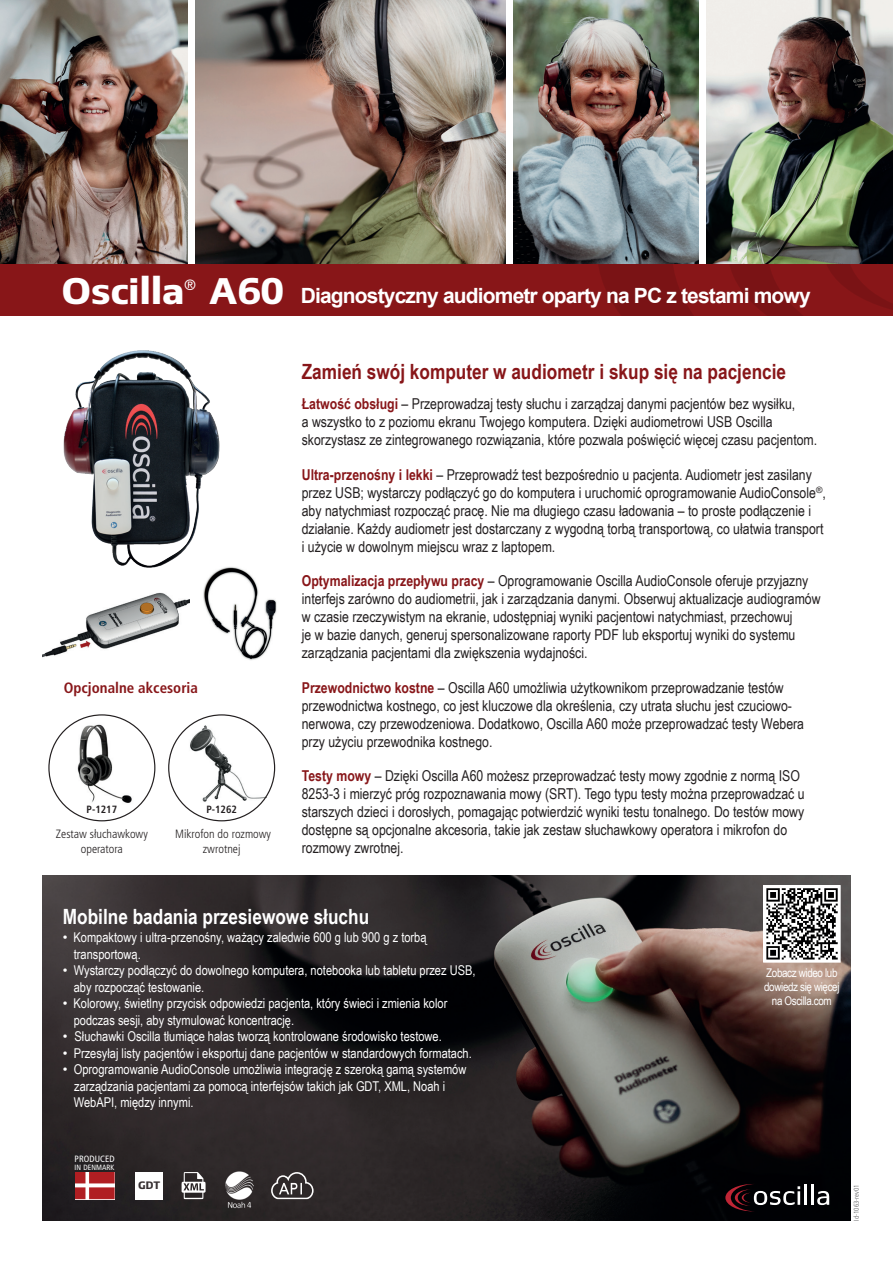
<style>
.page{position:relative;width:893px;height:1263px;background:#fff}
.page>*{position:absolute;margin:0;border:0;box-sizing:border-box;transform-origin:0 0}
.t1{font:700 36px "Olic";color:#fff}
.t2{font:700 21px "Arial Narrow";color:#881619}
.t3{font:700 21px "Arial";letter-spacing:-.04em;color:#fff}
.t4{font:700 21px "Arial Narrow";color:#fff}
.t5{font:15px/18px "Arial Narrow";color:#231f20}
.t6{font:700 condensed 15px "Frutiger LT Std";color:#88171a}
.t7{font:condensed 15px "Frutiger LT Std";color:#fff}
.t8{font:13.5px/16.5px "Arial Narrow";color:#fff}
.t9{font:300 condensed 12px/14.4px "Frutiger LT Std";color:#231f20;text-align:center}
.t10{font:12px/14.4px "Arial Narrow";letter-spacing:-.03em;color:#fff;text-align:center}
.t11{font:700 condensed 10.5px "Frutiger LT Std";color:#231f20}
.t12{font:700 10.5px "Olic";color:#373032}
.t13{font:condensed 9.15px "Frutiger LT Std";letter-spacing:.01em;color:#fff}
.t14{font:condensed 7.65px "Frutiger LT Std";letter-spacing:.01em;color:#fff}
.t15{font:300 condensed 7.05px "Frutiger LT Std";color:#57585a}
.s1{font-family:"Olic";font-size:36px}
.s2{font-weight:700;color:#881619}
.s3{font-weight:700;color:#88171a}
.s4{font-family:"Arial"}
</style>
<div class="page">
<img style="left:706px;top:0;width:187px;height:265px">
<img style="left:0;top:0;width:188px;height:265px">
<img style="left:512px;top:0;width:187px;height:265px">
<img style="left:194px;top:0;width:312px;height:265px">
<img style="left:43px;top:875px;width:807px;height:345px">
<img style="left:63px;top:350px;width:157px;height:218px">
<img style="left:43px;top:592px;width:146px;height:65px">
<img style="left:200px;top:566px;width:77px;height:94px">
<img style="left:186px;top:722px;width:80px;height:80px">
<img style="left:55px;top:720px;width:92px;height:90px">
<svg style="left:765px;top:887px;width:73px;height:73px"></svg>
<svg style="left:766px;top:888px;width:72px;height:71px"></svg>
<div style="left:0;top:265px;width:893px;height:51px;background:#881618"></div>
<svg style="left:599px;top:265px;width:294px;height:51px"></svg>
<img style="left:75px;top:1172px;width:39px;height:27px">
<svg style="left:182px;top:1172px;width:24px;height:27px"></svg>
<svg style="left:271px;top:1172px;width:43px;height:27px"></svg>
<img style="left:225px;top:1171px;width:29px;height:38px">
<div style="left:136px;top:1172px;width:27px;height:27px;background:#fff"></div>
<svg style="left:725px;top:1184px;width:75px;height:27px;background:#302125"></svg>
<hr style="left:797px;top:1191px;width:3px;height:14px;background:#fff">
<hr style="left:804px;top:1185px;width:3px;height:20px;background:#fff">
<hr style="left:811px;top:1185px;width:3px;height:20px;background:#fff">
<svg style="left:817px;top:1191px;width:12px;height:14px"></svg>
<h1 class="t1" style="left:62px;top:269px;width:124px">Oscilla</h1>
<p class="t7" style="left:184px;top:276px;width:13px">®</p>
<h2 class="t3" style="left:209px;top:281px;width:603px"><span class="s1">A60</span> Diagnostyczny audiometr oparty na PC z testami mowy</h2>
<p class="t6" style="left:64px;top:679px;width:136px">Opcjonalne akcesoria</p>
<p class="t11" style="left:87px;top:803px;width:32px">P-1217</p>
<p class="t9" style="left:56px;top:827px;width:93px">Zestaw słuchawkowy operatora</p>
<p class="t11" style="left:206px;top:803px;width:32px">P-1262</p>
<p class="t9" style="left:175px;top:827px;width:97px">Mikrofon do rozmowy zwrotnej</p>
<h2 class="t2" style="left:302px;top:356px;width:486px">Zamień swój komputer w audiometr i skup się na pacjencie</h2>
<p class="t5" style="left:302px;top:394px;width:517px"><span class="s2">Łatwość obsługi</span> – Przeprowadzaj testy słuchu i zarządzaj danymi pacjentów bez wysiłku,<br>a wszystko to z poziomu ekranu Twojego komputera. Dzięki audiometrowi USB Oscilla skorzystasz ze zintegrowanego rozwiązania, które pozwala poświęcić więcej czasu pacjentom.</p>
<p class="t5" style="left:302px;top:465px;width:526px"><span class="s2">Ultra-przenośny i lekki</span> – Przeprowadź test bezpośrednio u pacjenta. Audiometr jest zasilany przez USB; wystarczy podłączyć go do komputera i uruchomić oprogramowanie AudioConsole<sup>®</sup>, aby natychmiast rozpocząć pracę. Nie ma długiego czasu ładowania – to proste podłączenie i działanie. Każdy audiometr jest dostarczany z wygodną torbą transportową, co ułatwia transport i użycie w dowolnym miejscu wraz z laptopem.</p>
<p class="t5" style="left:302px;top:571px;width:520px"><span class="s2">Optymalizacja przepływu pracy</span> – Oprogramowanie Oscilla AudioConsole oferuje przyjazny interfejs zarówno do audiometrii, jak i zarządzania danymi. Obserwuj aktualizacje audiogramów w czasie rzeczywistym na ekranie, udostępniaj wyniki pacjentowi natychmiast, przechowuj<br>je w bazie danych, generuj spersonalizowane raporty PDF lub eksportuj wyniki do systemu zarządzania pacjentami dla zwiększenia wydajności.</p>
<p class="t5" style="left:302px;top:678px;width:504px"><span class="s3">Przewodnictwo kostne</span> – Oscilla A60 umożliwia użytkownikom przeprowadzanie testów przewodnictwa kostnego, co jest kluczowe dla określenia, czy utrata słuchu jest czuciowo&shy;nerwowa, czy przewodzeniowa. Dodatkowo, Oscilla A60 może przeprowadzać testy Webera przy użyciu przewodnika kostnego.</p>
<p class="t5" style="left:302px;top:766px;width:504px"><span class="s3">Testy mowy</span> – Dzięki Oscilla A60 możesz przeprowadzać testy mowy zgodnie z normą ISO 8253-3 i mierzyć próg rozpoznawania mowy (SRT). Tego typu testy można przeprowadzać u starszych dzieci i dorosłych, pomagając potwierdzić wyniki testu tonalnego. Do testów mowy dostępne są opcjonalne akcesoria, takie jak zestaw słuchawkowy operatora i mikrofon do rozmowy zwrotnej.</p>
<h2 class="t4" style="left:63px;top:901px;width:308px">Mobilne badania przesiewowe słuchu</h2>
<p class="t8" style="left:74px;top:928px;width:354px;text-indent:-11px"><span class="s4">•</span> Kompaktowy i ultra-przenośny, ważący zaledwie 600 g lub 900 g z torbą transportową.</p>
<p class="t8" style="left:74px;top:961px;width:403px;text-indent:-11px"><span class="s4">•</span> Wystarczy podłączyć do dowolnego komputera, notebooka lub tabletu przez USB, aby rozpocząć testowanie.</p>
<p class="t8" style="left:74px;top:994px;width:375px;text-indent:-11px"><span class="s4">•</span> Kolorowy, świetlny przycisk odpowiedzi pacjenta, który świeci i zmienia kolor podczas sesji, aby stymulować koncentrację.</p>
<p class="t8" style="left:63px;top:1027px;width:380px"><span class="s4">•</span> Słuchawki Oscilla tłumiące hałas tworzą kontrolowane środowisko testowe.</p>
<p class="t8" style="left:63px;top:1044px;width:410px"><span class="s4">•</span> Przesyłaj listy pacjentów i eksportuj dane pacjentów w standardowych formatach.</p>
<p class="t8" style="left:74px;top:1060px;width:394px;text-indent:-11px"><span class="s4">•</span> Oprogramowanie AudioConsole umożliwia integrację z szeroką gamą systemów zarządzania pacjentami za pomocą interfejsów takich jak GDT, XML, Noah i<br>WebAPI, między innymi.</p>
<p class="t13" style="left:75px;top:1154px;width:42px">PRODUCED</p>
<p class="t14" style="left:75px;top:1163px;width:41px">IN DENMARK</p>
<p class="t12" style="left:138px;top:1179px;width:24px">GDT</p>
<p class="t10" style="left:764px;top:965px;width:77px">Zobacz wideo lub dowiedz się więcej na Oscilla.com</p>
<p class="t15" style="left:852px;top:1221px;width:38px;rotate:-90deg">Id-1063-rev01</p>
</div>
